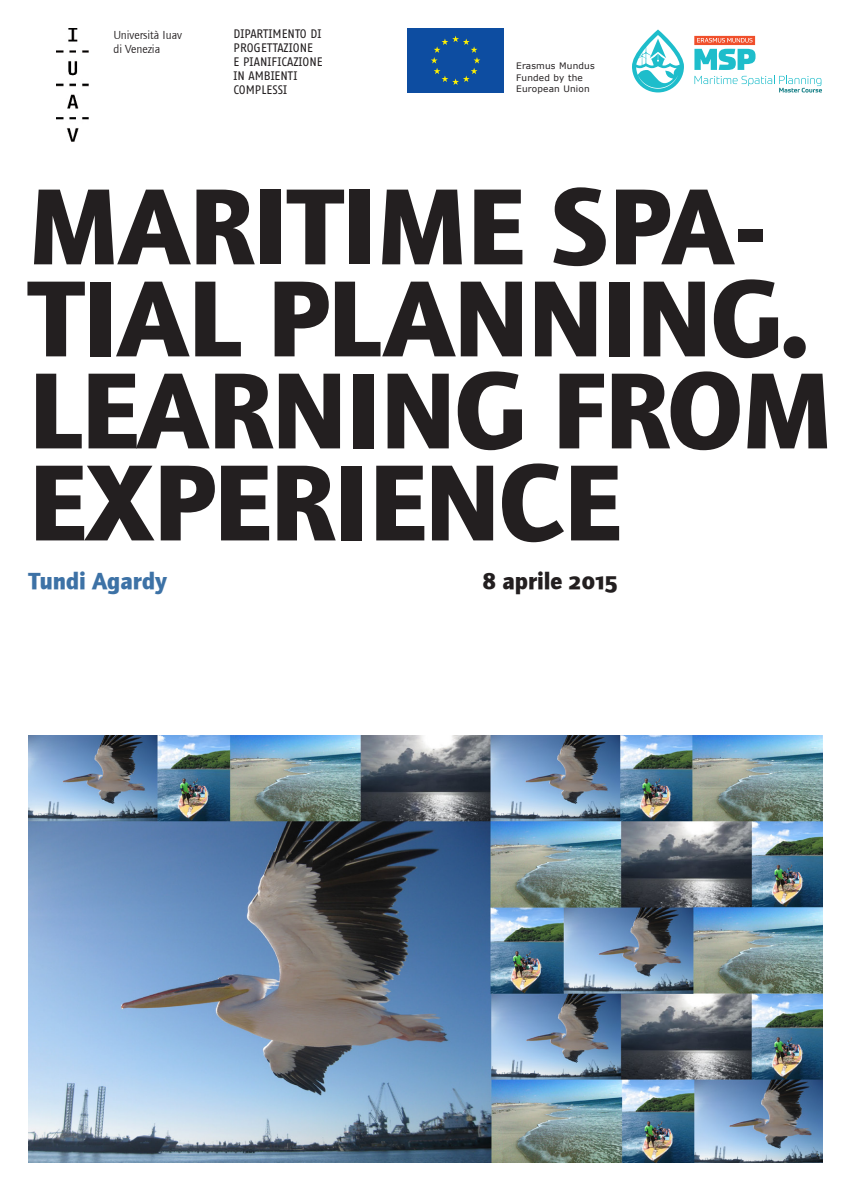
<style>
.page{position:relative;width:851px;height:1191px;background:#fff}
.page>*{position:absolute;margin:0;border:0;box-sizing:border-box;transform-origin:0 0}
.t1{font:700 112px/92px "Foundry Journal";letter-spacing:-.01em;color:#231f20}
.txt_bianca{font:700 24px "Foundry Journal";color:#3d72a6}
.txt_bianca-2{font:700 24px "Foundry Journal";color:#231f20}
.t2{font:12px/14px "Fago Office Sans";color:#231f20}
.t3{font:12px "Foundry Journal";color:#231f20}
.INTESTAZIONE_iuav{font:9px/11.4px "Verdana";letter-spacing:.02em;color:#231f20}
.s1{font-family:"Foundry Journal Sc"}
</style>
<div class="page">
<img style="left:57px;top:28px;width:31px;height:114px">
<div style="left:407px;top:29px;width:96px;height:64px;background:#0d4da1"></div>
<svg style="left:431px;top:36px;width:49px;height:49px"></svg>
<svg style="left:694px;top:36px;width:127px;height:57px"></svg>
<svg style="left:632px;top:29px;width:52px;height:64px"></svg>
<img style="left:28px;top:736px;width:794px;height:426px">
<p class="t3" style="left:113px;top:28px;width:70px">Università Iuav</p>
<p class="t3" style="left:113px;top:42px;width:48px">di Venezia</p>
<p class="t2" style="left:233px;top:27px;width:89px">DIPARTIMENTO DI</p>
<p class="t2" style="left:233px;top:41px;width:81px">PROGETTAZIONE</p>
<p class="t2" style="left:233px;top:55px;width:91px">E PIANIFICAZIONE</p>
<p class="t2" style="left:233px;top:69px;width:65px">IN AMBIENTI<br>COMPLESSI</p>
<p class="INTESTAZIONE_iuav" style="left:516px;top:60px;width:80px">Erasmus Mundus</p>
<p class="INTESTAZIONE_iuav" style="left:516px;top:72px;width:75px">Funded by the<br>European Union</p>
<p class="t1" style="left:28px;top:181px;width:806px">MARITIME SPA-<br>TIAL PLANNING.<br>LEARNING FROM<br>EXPERIENCE</p>
<p class="txt_bianca" style="left:28px;top:567px;width:140px">Tundi Agardy</p>
<p class="txt_bianca-2" style="left:482px;top:567px;width:137px"><span class="s1">8</span> aprile <span class="s1">2015</span></p>
</div>
